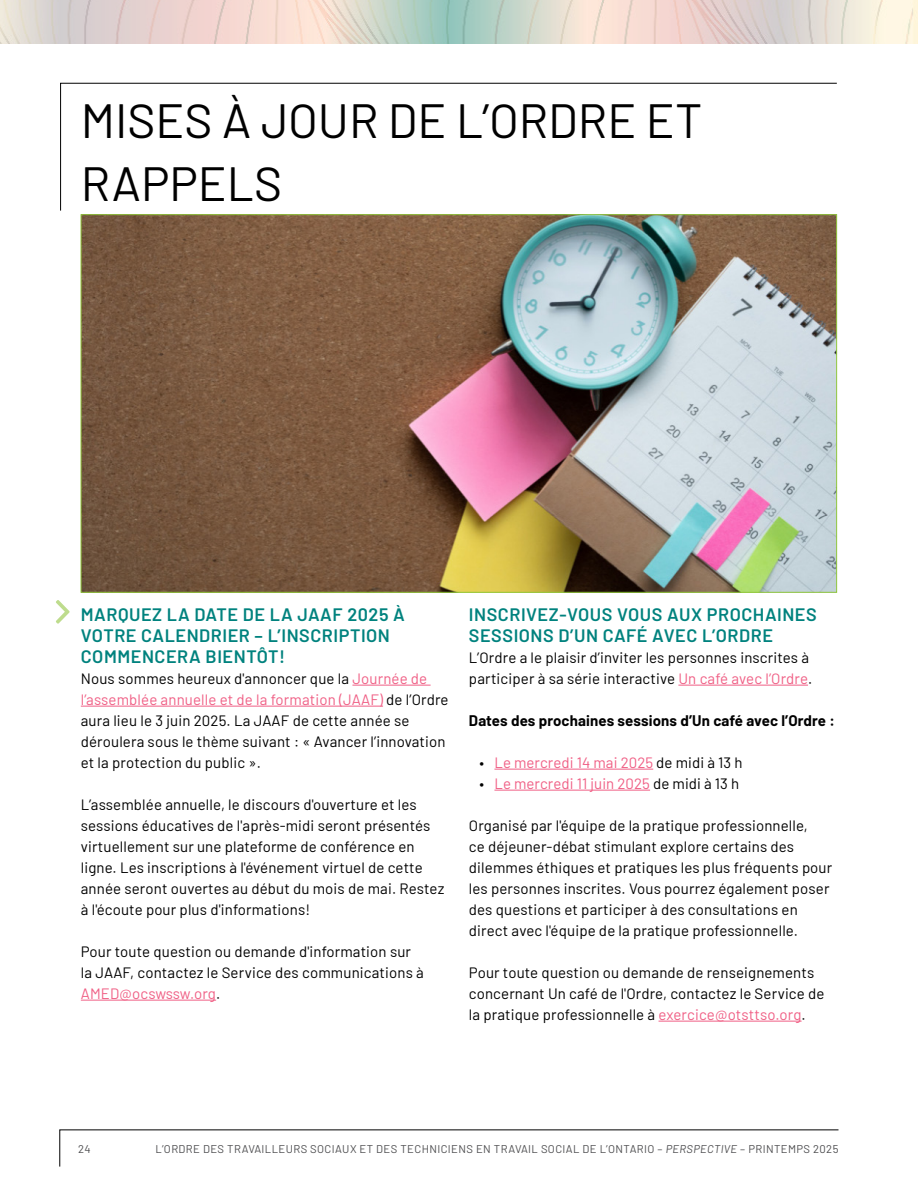
<style>
.page{position:relative;width:918px;height:1188px;background:#fff}
.page>*{position:absolute;margin:0;border:0;box-sizing:border-box;transform-origin:0 0}
.t1{font:48px/63px "Barlow";color:#000}
.t2{font:600 18px/21px "Barlow";letter-spacing:.03em;color:#00827e}
.t3{font:15px/21px "Barlow";letter-spacing:.01em;color:#000}
.t4{font:15px "Barlow";letter-spacing:.005em;color:#f05f85}
.t5{font:700 15px "Barlow";letter-spacing:.01em;color:#000}
.t6{font:11.25px "Barlow";letter-spacing:.035em;color:#4d4d4f}
.s1{color:#f05f85}
.s2{color:#000}
.s3{font-style:italic}
</style>
<div class="page">
<hr style="left:352px;top:685px;width:79px;height:1px;background:#f05f85">
<hr style="left:81px;top:706px;width:302px;height:1px;background:#f05f85">
<hr style="left:81px;top:1000px;width:135px;height:1px;background:#f05f85">
<hr style="left:678px;top:685px;width:130px;height:1px;background:#f05f85">
<hr style="left:494px;top:769px;width:159px;height:1px;background:#f05f85">
<hr style="left:494px;top:790px;width:156px;height:1px;background:#f05f85">
<hr style="left:659px;top:1021px;width:143px;height:1px;background:#f05f85">
<svg style="left:60px;top:82px;width:777px;height:129px"></svg>
<svg style="left:56px;top:600px;width:14px;height:24px"></svg>
<img style="left:83px;top:216px;width:752px;height:374px">
<img style="left:0;top:0;width:918px;height:44px">
<svg style="left:59px;top:1129px;width:780px;height:38px"></svg>
<h1 class="t1" style="left:81px;top:85px;width:623px">MISES À JOUR DE L’ORDRE ET<br>RAPPELS</h1>
<p class="t2" style="left:81px;top:603px;width:326px">MARQUEZ LA DATE DE LA JAAF 2025 À<br>VOTRE CALENDRIER – L’INSCRIPTION<br>COMMENCERA BIENTÔT!</p>
<p class="t3" style="left:81px;top:667px;width:369px">Nous sommes heureux d'annoncer que la <span class="s1">Journée de l’assemblée annuelle et de la formation (JAAF)</span> de l’Ordre aura lieu le 3 juin 2025. La JAAF de cette année se déroulera sous le thème suivant : « Avancer l’innovation et la protection du public ».</p>
<p class="t3" style="left:81px;top:793px;width:365px">L’assemblée annuelle, le discours d'ouverture et les sessions éducatives de l'après-midi seront présentés virtuellement sur une plateforme de conférence en ligne. Les inscriptions à l'événement virtuel de cette année seront ouvertes au début du mois de mai. Restez à l'écoute pour plus d'informations!</p>
<p class="t3" style="left:81px;top:940px;width:345px">Pour toute question ou demande d'information sur la JAAF, contactez le Service des communications à<br><span class="s1">AMED@ocswssw.org</span>.</p>
<p class="t2" style="left:469px;top:603px;width:349px">INSCRIVEZ-VOUS VOUS AUX PROCHAINES<br>SESSIONS D’UN CAFÉ AVEC L’ORDRE</p>
<p class="t3" style="left:469px;top:646px;width:345px">L’Ordre a le plaisir d’inviter les personnes inscrites à participer à sa série interactive <span class="s1">Un café avec l’Ordre</span>.</p>
<p class="t5" style="left:469px;top:709px;width:367px">Dates des prochaines sessions d’Un café avec l’Ordre :</p>
<p class="t4" style="left:479px;top:752px;width:264px"><span class="s2">•</span> Le mercredi 14 mai 2025 <span class="s2">de midi à 13 h</span></p>
<p class="t4" style="left:479px;top:773px;width:261px"><span class="s2">•</span> Le mercredi 11 juin 2025 <span class="s2">de midi à 13 h</span></p>
<p class="t3" style="left:469px;top:814px;width:365px">Organisé par l'équipe de la pratique professionnelle,<br>ce déjeuner-débat stimulant explore certains des dilemmes éthiques et pratiques les plus fréquents pour les personnes inscrites. Vous pourrez également poser des questions et participer à des consultations en direct avec l'équipe de la pratique professionnelle.</p>
<p class="t3" style="left:469px;top:961px;width:357px">Pour toute question ou demande de renseignements concernant Un café de l'Ordre, contactez le Service de la pratique professionnelle à <span class="s1">exercice@otsttso.org</span>.</p>
<p class="t6" style="left:78px;top:1140px;width:14px">24</p>
<p class="t6" style="left:156px;top:1140px;width:685px">L’ORDRE DES TRAVAILLEURS SOCIAUX ET DES TECHNICIENS EN TRAVAIL SOCIAL DE L’ONTARIO – <span class="s3">PERSPECTIVE</span> – PRINTEMPS 2025</p>
</div>
